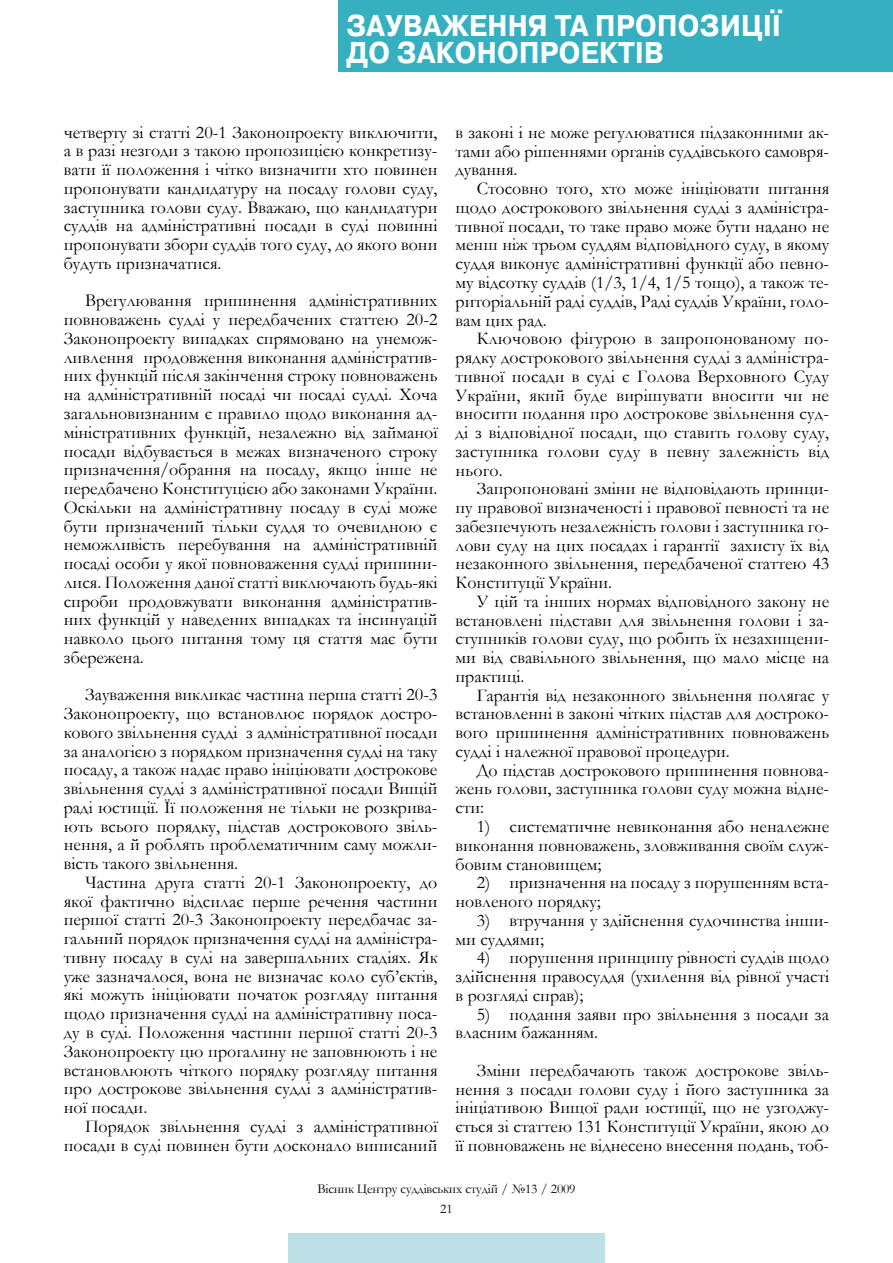
<style>
.page{position:relative;width:893px;height:1263px;background:#fff}
.page>*{position:absolute;margin:0;border:0;box-sizing:border-box;transform-origin:0 0}
.t1{font:700 30px/27px "Pragmatica C";letter-spacing:.01em;color:#fff;scale:.91 1}
.t2{font:18px/18.8px "Garamond";color:#000;text-align:justify}
.t3{font:13.5px/20.4px "Garamond";letter-spacing:-.015em;color:#000;text-align:center}
</style>
<div class="page">
<div style="left:288px;top:1233px;width:317px;height:30px;background:#bde0e7"></div>
<div style="left:338px;top:0;width:555px;height:72px;background:#36b0c1"></div>
<h1 class="t1" style="left:346px;top:13px;width:479px">ЗАУВАЖЕННЯ ТА ПРОПОЗИЦІЇ<br>ДО ЗАКОНОПРОЕКТІВ</h1>
<p class="t2" style="left:64px;top:122px;width:375px">четверту зі статті 20-1 Законопроекту виключити, а в разі незгоди з такою пропозицією конкретизу&shy;вати її положення і чітко визначити хто повинен пропонувати кандидатуру на посаду голови суду, заступника голови суду. Вважаю, що кандидатури суддів на адміністративні посади в суді повинні пропонувати збори суддів того суду, до якого вони будуть призначатися.</p>
<p class="t2" style="left:64px;top:291px;width:375px;text-indent:21px">Врегулювання припинення адміністративних повноважень судді у передбачених статтею 20-2<br>Законопроекту випадках спрямовано на унемож&shy;ливлення продовження виконання адміністратив&shy;них функцій після закінчення строку повноважень на адміністративній посаді чи посаді судді. Хоча загальновизнаним є правило щодо виконання ад&shy;міністративних функцій, незалежно від займаної посади відбувається в межах визначеного строку призначення/обрання на посаду, якщо інше не передбачено Конституцією або законами України.<br>Оскільки на адміністративну посаду в суді може бути призначений тільки суддя то очевидною є неможливість перебування на адміністративній посаді особи у якої повноваження судді припини&shy;лися. Положення даної статті виключають будь-які спроби продовжувати виконання адміністратив&shy;них функцій у наведених випадках та інсинуацій навколо цього питання тому ця стаття має бути збережена.</p>
<p class="t2" style="left:64px;top:685px;width:375px;text-indent:21px">Зауваження викликає частина перша статті 20-3<br>Законопроекту, що встановлює порядок достро&shy;кового звільнення судді з адміністративної посади за аналогією з порядком призначення судді на таку посаду, а також надає право ініціювати дострокове звільнення судді з адміністративної посади Вищій раді юстиції. Її положення не тільки не розкрива&shy;ють всього порядку, підстав дострокового звіль&shy;нення, а й роблять проблематичним саму можли&shy;вість такого звільнення.</p>
<p class="t2" style="left:64px;top:872px;width:375px;text-indent:21px">Частина друга статті 20-1 Законопроекту, до якої фактично відсилає перше речення частини першої статті 20-3 Законопроекту передбачає за&shy;гальний порядок призначення судді на адміністра&shy;тивну посаду в суді на завершальних стадіях. Як уже зазначалося, вона не визначає коло суб’єктів, які можуть ініціювати початок розгляду питання щодо призначення судді на адміністративну поса&shy;ду в суді. Положення частини першої статті 20-3<br>Законопроекту цю прогалину не заповнюють і не встановлюють чіткого порядку розгляду питання про дострокове звільнення судді з адміністратив&shy;ної посади.</p>
<p class="t2" style="left:64px;top:1116px;width:375px;text-align:right">Порядок звільнення судді з адміністративної посади в суді повинен бути досконало виписаний</p>
<p class="t2" style="left:455px;top:122px;width:375px">в законі і не може регулюватися підзаконними ак&shy;тами або рішеннями органів суддівського самовря&shy;дування.</p>
<p class="t2" style="left:455px;top:179px;width:375px;text-indent:21px">Стосовно того, хто може ініціювати питання щодо дострокового звільнення судді з адміністра&shy;тивної посади, то таке право може бути надано не менш ніж трьом суддям відповідного суду, в якому суддя виконує адміністративні функції або певно&shy;му відсотку суддів (1/3, 1/4, 1/5 тощо), а також те&shy;риторіальній раді суддів, Раді суддів України, голо&shy;вам цих рад.</p>
<p class="t2" style="left:455px;top:329px;width:375px;text-indent:21px">Ключовою фігурою в запропонованому по&shy;рядку дострокового звільнення судді з адміністра&shy;тивної посади в суді є Голова Верховного Суду України, який буде вирішувати вносити чи не вносити подання про дострокове звільнення суд&shy;ді з відповідної посади, що ставить голову суду, заступника голови суду в певну залежність від нього.</p>
<p class="t2" style="left:455px;top:479px;width:375px;text-indent:21px">Запропоновані зміни не відповідають принци&shy;пу правової визначеності і правової певності та не забезпечують незалежність голови і заступника го&shy;лови суду на цих посадах і гарантії захисту їх від незаконного звільнення, передбаченої статтею 43<br>Конституції України.</p>
<p class="t2" style="left:455px;top:591px;width:375px;text-indent:21px">У цій та інших нормах відповідного закону не встановлені підстави для звільнення голови і за&shy;ступників голови суду, що робить їх незахищени&shy;ми від свавільного звільнення, що мало місце на практиці.</p>
<p class="t2" style="left:455px;top:685px;width:375px;text-indent:21px">Гарантія від незаконного звільнення полягає у встановленні в законі чітких підстав для достроко&shy;вого припинення адміністративних повноважень судді і належної правової процедури.</p>
<p class="t2" style="left:455px;top:760px;width:375px;text-indent:21px">До підстав дострокового припинення повнова&shy;жень голови, заступника голови суду можна відне&shy;сти:</p>
<p class="t2" style="left:455px;top:816px;width:375px;text-indent:21px">1) систематичне невиконання або неналежне виконання повноважень, зловживання своїм служ&shy;бовим становищем;</p>
<p class="t2" style="left:455px;top:873px;width:375px;text-indent:21px">2) призначення на посаду з порушенням вста&shy;новленого порядку;</p>
<p class="t2" style="left:455px;top:910px;width:375px;text-indent:21px">3) втручання у здійснення судочинства інши&shy;ми суддями;</p>
<p class="t2" style="left:455px;top:948px;width:375px;text-indent:21px">4) порушення принципу рівності суддів щодо здійснення правосуддя (ухилення від рівної участі в розгляді справ);</p>
<p class="t2" style="left:455px;top:1004px;width:375px;text-indent:21px">5) подання заяви про звільнення з посади за власним бажанням.</p>
<p class="t2" style="left:455px;top:1060px;width:375px;text-indent:21px">Зміни передбачають також дострокове звіль&shy;нення з посади голови суду і його заступника за ініціативою Вищої ради юстиції, що не узгоджу&shy;ється зі статтею 131 Конституції України, якою до її повноважень не віднесено внесення подань, тоб-</p>
<p class="t3" style="left:317px;top:1178px;width:260px">Вісник Центру суддівських студій / №13 / 2009<br>21</p>
</div>
